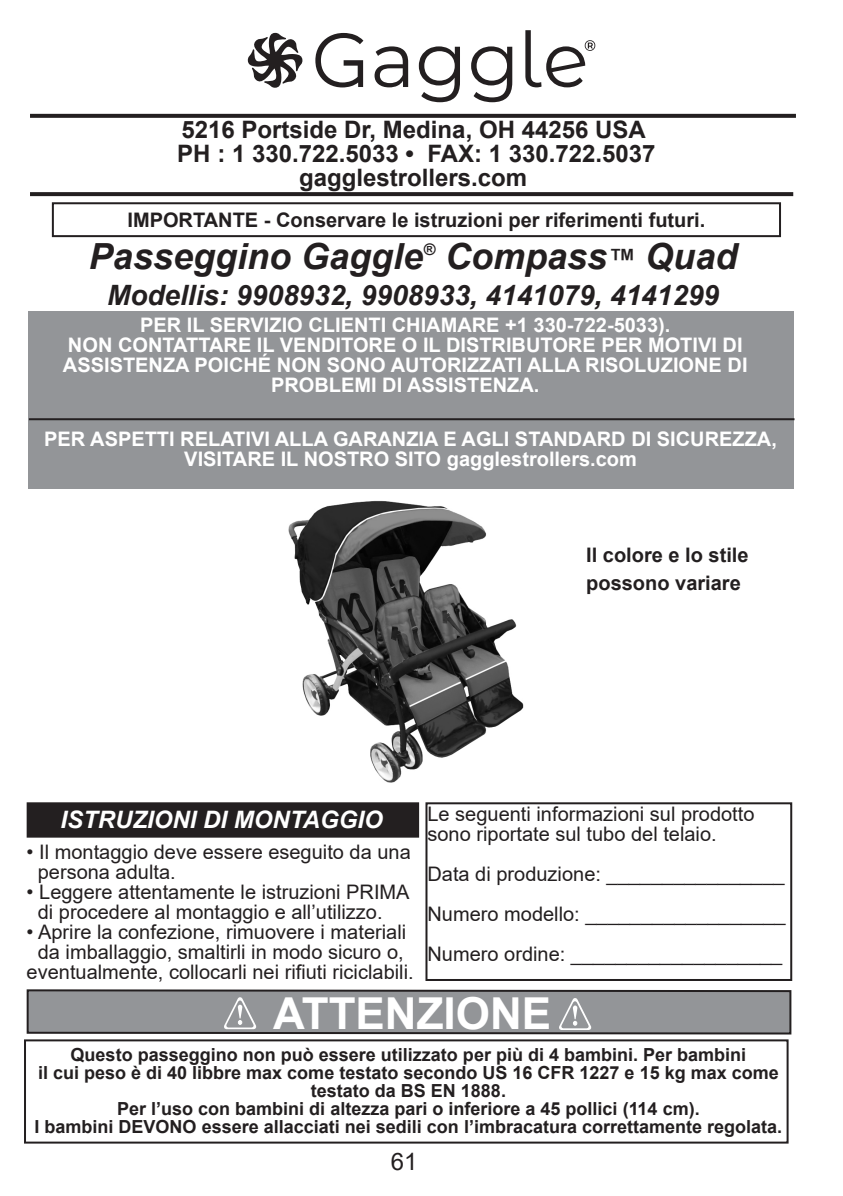
<style>
.page{position:relative;width:843px;height:1196px;background:#fff}
.page>*{position:absolute;margin:0;border:0;box-sizing:border-box;transform-origin:0 0}
.t1{font:700 44px "Arial";color:#fff}
.t2{font:italic 700 36px "Arial";color:#231f20}
.t3{font:italic 700 28px "Arial";color:#231f20}
.t4{font:700 24px "Arial";color:#231f20}
.t5{font:italic 700 24px "Arial";color:#fff}
.t6{font:24px "Arial";color:#231f20}
.t7{font:20px/20px "Arial";color:#231f20;text-align:center}
.t8{font:700 20px/20px "Arial";color:#fff;text-align:center}
.t9{font:700 20px/28px "Arial";color:#231f20}
.t10{font:700 18px "Arial";color:#231f20}
.t11{font:italic 700 16px "Arial";color:#231f20}
.s1{font-size:28px}
</style>
<div class="page">
<svg style="left:30px;top:192px;width:763px;height:4px;background:#292526"></svg>
<svg style="left:30px;top:114px;width:765px;height:4px;background:#2b2828"></svg>
<img style="left:288px;top:500px;width:236px;height:283px">
<div style="left:28px;top:311px;width:765px;height:177px;background:#939598"></div>
<hr style="left:29px;top:418px;width:765px;height:2px;background:#231f20">
<div style="left:28px;top:803px;width:390px;height:33px;background:#231f20"></div>
<div style="left:27px;top:802px;width:392px;height:35px;border:2px solid #231f20"></div>
<div style="left:425px;top:802px;width:367px;height:178px;border:2px solid #231f20"></div>
<div style="left:52px;top:202px;width:728px;height:35px;border:2px solid #231f20"></div>
<div style="left:24px;top:1039px;width:764px;height:104px;border:2px solid #231f20"></div>
<svg style="left:26px;top:989px;width:766px;height:46px;background:#8e8f92"></svg>
<svg style="left:248px;top:30px;width:347px;height:72px"></svg>
<p class="t4" style="left:181px;top:113px;width:466px">5216 Portside Dr, Medina, OH 44256 USA</p>
<p class="t4" style="left:177px;top:137px;width:480px">PH : 1 330.722.5033 • FAX: 1 330.722.5037</p>
<p class="t4" style="left:299px;top:161px;width:230px">gagglestrollers.com</p>
<p class="t9" style="left:127px;top:206px;width:579px">IMPORTANTE - Conservare le istruzioni per riferimenti futuri.</p>
<p class="t2" style="left:89px;top:232px;width:336px">Passeggino Gaggle</p>
<p class="t11" style="left:423px;top:239px;width:13px">®</p>
<p class="t2" style="left:445px;top:232px;width:294px">Compass<span class="s1">™</span> Quad</p>
<p class="t3" style="left:107px;top:276px;width:613px">Modellis: 9908932, 9908933, 4141079, 4141299</p>
<p class="t8" style="left:140px;top:315px;width:531px">PER IL SERVIZIO CLIENTI CHIAMARE +1 330-722-5033).</p>
<p class="t8" style="left:68px;top:335px;width:676px">NON CONTATTARE IL VENDITORE O IL DISTRIBUTORE PER MOTIVI DI</p>
<p class="t8" style="left:63px;top:355px;width:686px">ASSISTENZA POICHÉ NON SONO AUTORIZZATI ALLA RISOLUZIONE DI</p>
<p class="t8" style="left:271px;top:375px;width:270px">PROBLEMI DI ASSISTENZA.</p>
<p class="t8" style="left:44px;top:429px;width:734px">PER ASPETTI RELATIVI ALLA GARANZIA E AGLI STANDARD DI SICUREZZA,<br>VISITARE IL NOSTRO SITO gagglestrollers.com</p>
<p class="t9" style="left:586px;top:541px;width:164px">Il colore e lo stile possono variare</p>
<p class="t5" style="left:60px;top:803px;width:324px">ISTRUZIONI DI MONTAGGIO</p>
<p class="t7" style="left:27px;top:841px;width:385px">• Il montaggio deve essere eseguito da una</p>
<p class="t7" style="left:38px;top:861px;width:139px">persona adulta.</p>
<p class="t7" style="left:27px;top:881px;width:384px">• Leggere attentamente le istruzioni PRIMA</p>
<p class="t7" style="left:38px;top:901px;width:346px">di procedere al montaggio e all’utilizzo.</p>
<p class="t7" style="left:27px;top:921px;width:381px">• Aprire la confezione, rimuovere i materiali</p>
<p class="t7" style="left:27px;top:941px;width:388px">da imballaggio, smaltirli in modo sicuro o, eventualmente, collocarli nei rifiuti riciclabili.</p>
<p class="t7" style="left:427px;top:803px;width:328px;text-align:left">Le seguenti informazioni sul prodotto sono riportate sul tubo del telaio.</p>
<p class="t7" style="left:427px;top:863px;width:358px">Data di produzione: ________________</p>
<p class="t7" style="left:427px;top:903px;width:360px">Numero modello: __________________</p>
<p class="t7" style="left:427px;top:943px;width:356px">Numero ordine: ___________________</p>
<p class="t1" style="left:273px;top:982px;width:279px">ATTENZIONE</p>
<p class="t10" style="left:71px;top:1041px;width:677px">Questo passeggino non può essere utilizzato per più di 4 bambini. Per bambini</p>
<p class="t10" style="left:38px;top:1059px;width:742px">il cui peso è di 40 libbre max come testato secondo US 16 CFR 1227 e 15 kg max come</p>
<p class="t10" style="left:311px;top:1077px;width:197px">testato da BS EN 1888.</p>
<p class="t10" style="left:117px;top:1095px;width:584px">Per l’uso con bambini di altezza pari o inferiore a 45 pollici (114 cm).</p>
<p class="t10" style="left:34px;top:1113px;width:749px">I bambini DEVONO essere allacciati nei sedili con l’imbracatura correttamente regolata.</p>
<p class="t6" style="left:391px;top:1144px;width:28px">61</p>
</div>
